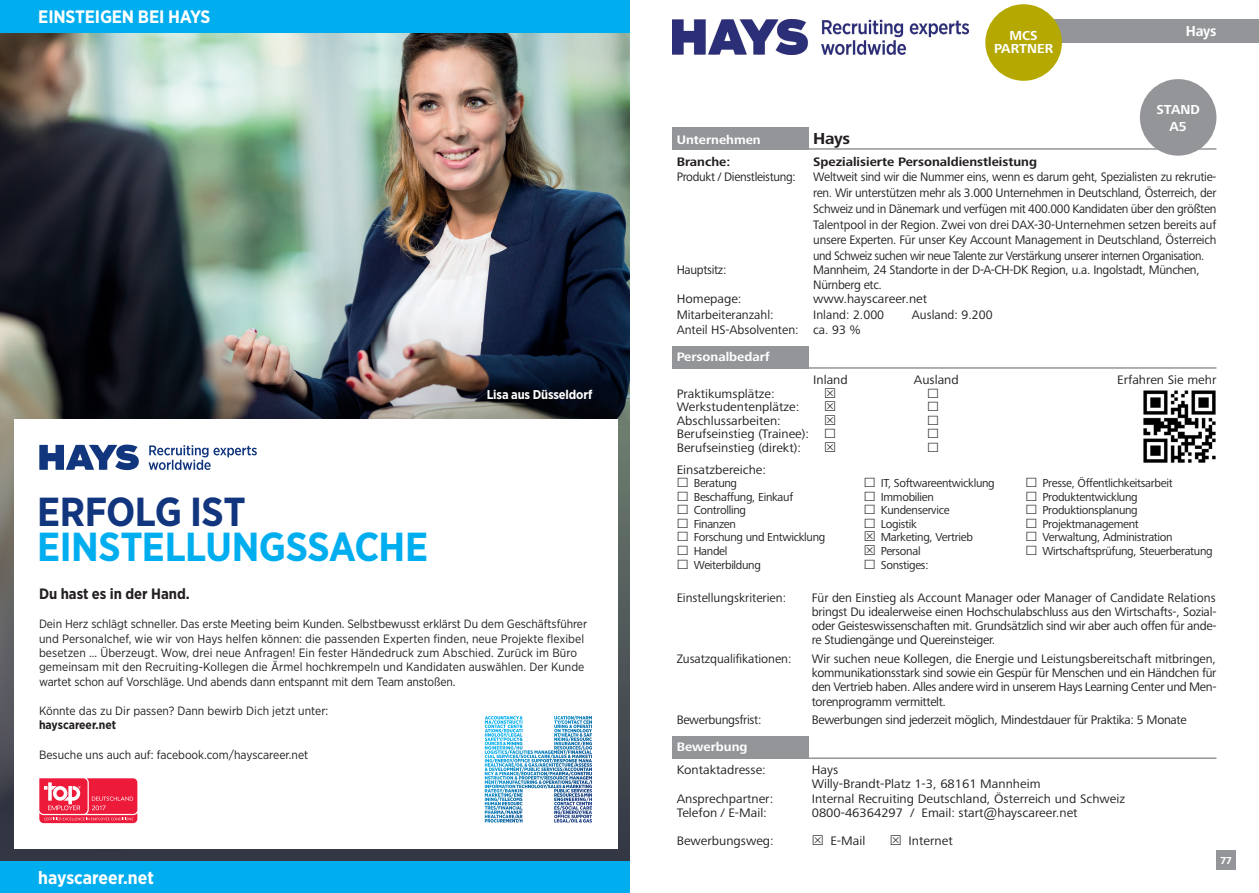
<style>
.page{position:relative;width:1259px;height:893px;background:#fff}
.page>*{position:absolute;margin:0;border:0;box-sizing:border-box;transform-origin:0 0}
.t1{font:700 40.5px/35px "Gotham Narrow";letter-spacing:-.01em;color:#00aeef}
.t2{font:700 18px "Gotham Narrow";letter-spacing:-.01em;color:#fff}
.t3{font:700 16.5px "Frutiger Next LTW1 G";color:#231f20;scale:1.05 1}
.t4{font:700 15px "Gotham Narrow";color:#231f20}
.t5{font:700 15px "Frutiger Next LTW1 G";color:#fff;scale:.95 1}
.t6{font:700 13.5px "Frutiger Next LTW1 G";color:#fff}
.t7{font:12.75px/14.2px "Frutiger Next LTW1 G";letter-spacing:-.015em;color:#231f20}
.t8{font:12.75px "Frutiger Next LTW1 G";letter-spacing:-.015em;color:#231f20;scale:1.05 1}
.t9{font:12.75px "Frutiger Next LTW1 G";letter-spacing:-.035em;color:#231f20;scale:.94 1}
.t10{font:700 12.75px "Frutiger Next LTW1 G";color:#231f20;scale:1.05 1}
.t11{font:700 12.75px "Frutiger Next LTW1 G";color:#fff;scale:1.05 1}
.t12{font:700 12.75px "Gotham Narrow";letter-spacing:-.01em;color:#fff}
.t13{font:12px/14.4px "Gotham Narrow";color:#231f20}
.t14{font:12px "Frutiger Next LTW1 G";letter-spacing:-.025em;color:#231f20}
.t15{font:700 10.5px "Frutiger Next LTW1 G";color:#fff}
.s1{color:#11367e}
.s2{font-weight:700}
</style>
<div class="page">
<div style="left:1216px;top:850px;width:19px;height:20px;background:#939598"></div>
<div style="left:1016px;top:19px;width:243px;height:24px;background:#939598"></div>
<img style="left:0;top:32px;width:629px;height:394px">
<div style="left:134px;top:853px;width:495px;height:8px;background:#343845"></div>
<svg style="left:134px;top:426px;width:495px;height:427px;background:#545b5f"></svg>
<img style="left:0;top:426px;width:134px;height:435px">
<div style="left:0;top:861px;width:629px;height:32px;background:#00aeef"></div>
<div style="left:0;top:0;width:629px;height:32px;background:#00aeef"></div>
<div style="left:14px;top:419px;width:604px;height:429px;background:#fff"></div>
<svg style="left:39px;top:445px;width:218px;height:25px"></svg>
<svg style="left:39px;top:778px;width:98px;height:45px;background:#f0425c"></svg>
<svg style="left:485px;top:716px;width:107px;height:4px"></svg>
<div style="left:1140px;top:79px;width:76px;height:77px;background:#939598;border-radius:50%"></div>
<div style="left:672px;top:737px;width:136px;height:22px;background:#939598"></div>
<hr style="left:672px;top:757px;width:544px;height:2px;background:#939598">
<div style="left:672px;top:346px;width:136px;height:23px;background:#939598"></div>
<hr style="left:672px;top:367px;width:544px;height:2px;background:#939598">
<div style="left:672px;top:127px;width:136px;height:23px;background:#939598"></div>
<hr style="left:672px;top:148px;width:544px;height:2px;background:#939598">
<img style="left:672px;top:20px;width:296px;height:34px">
<img style="left:1143px;top:390px;width:73px;height:73px">
<div style="left:985px;top:4px;width:77px;height:77px;background:#b5a901;border-radius:50%"></div>
<p class="t2" style="left:38px;top:5px;width:174px">EINSTEIGEN BEI HAYS</p>
<p class="t12" style="left:487px;top:386px;width:107px">Lisa aus Düsseldorf</p>
<p class="t1" style="left:37px;top:494px;width:392px"><span class="s1">ERFOLG IST<br></span>EINSTELLUNGSSACHE</p>
<p class="t4" style="left:39px;top:584px;width:152px">Du hast es in der Hand.</p>
<p class="t13" style="left:39px;top:616px;width:550px">Dein Herz schlägt schneller. Das erste Meeting beim Kunden. Selbstbewusst erklärst Du dem Geschäftsführer und Personalchef, wie wir von Hays helfen können: die passenden Experten finden, neue Projekte flexibel besetzen … Überzeugt. Wow, drei neue Anfragen! Ein fester Händedruck zum Abschied. Zurück im Büro gemeinsam mit den Recruiting-Kollegen die Ärmel hochkrempeln und Kandidaten auswählen. Der Kunde wartet schon auf Vorschläge. Und abends dann entspannt mit dem Team anstoßen.</p>
<p class="t13" style="left:39px;top:703px;width:291px">Könnte das zu Dir passen? Dann bewirb Dich jetzt unter: <span class="s2">hayscareer.net</span></p>
<p class="t13" style="left:39px;top:747px;width:271px">Besuche uns auch auf: facebook.com/hayscareer.net</p>
<p class="t2" style="left:38px;top:866px;width:117px">hayscareer.net</p>
<p class="t6" style="left:1009px;top:27px;width:30px">MCS</p>
<p class="t5" style="left:1186px;top:23px;width:34px">Hays</p>
<p class="t6" style="left:994px;top:41px;width:61px">PARTNER</p>
<p class="t6" style="left:1156px;top:102px;width:45px">STAND</p>
<p class="t6" style="left:1169px;top:118px;width:19px">A5</p>
<p class="t11" style="left:676px;top:133px;width:82px">Unternehmen</p>
<p class="t3" style="left:813px;top:129px;width:37px">Hays</p>
<p class="t10" style="left:676px;top:154px;width:53px">Branche:</p>
<p class="t10" style="left:813px;top:154px;width:215px">Spezialisierte Personaldienstleistung</p>
<p class="t7" style="left:676px;top:170px;width:121px">Produkt / Dienstleistung:</p>
<p class="t7" style="left:813px;top:170px;width:405px">Weltweit sind wir die Nummer eins, wenn es darum geht, Spezialisten zu rekrutie-</p>
<p class="t7" style="left:813px;top:186px;width:405px">ren. Wir unterstützen mehr als 3.000 Unternehmen in Deutschland, Österreich, der</p>
<p class="t7" style="left:813px;top:202px;width:405px">Schweiz und in Dänemark und verfügen mit 400.000 Kandidaten über den größten</p>
<p class="t7" style="left:813px;top:218px;width:405px">Talentpool in der Region. Zwei von drei DAX-30-Unternehmen setzen bereits auf</p>
<p class="t7" style="left:813px;top:233px;width:405px">unsere Experten. Für unser Key Account Management in Deutschland, Österreich</p>
<p class="t9" style="left:813px;top:249px;width:417px">und Schweiz suchen wir neue Talente zur Verstärkung unserer internen Organisation.</p>
<p class="t7" style="left:676px;top:263px;width:51px">Hauptsitz:</p>
<p class="t7" style="left:813px;top:263px;width:388px">Mannheim, 24 Standorte in der D-A-CH-DK Region, u.a. Ingolstadt, München,<br>Nürnberg etc.</p>
<p class="t8" style="left:676px;top:291px;width:63px">Homepage:</p>
<p class="t8" style="left:813px;top:291px;width:110px">www.hayscareer.net</p>
<p class="t7" style="left:676px;top:308px;width:98px">Mitarbeiteranzahl:</p>
<p class="t7" style="left:813px;top:308px;width:72px">Inland: 2.000</p>
<p class="t7" style="left:912px;top:308px;width:82px">Ausland: 9.200</p>
<p class="t7" style="left:676px;top:323px;width:186px">Anteil HS-Absolventen: ca. 93 %</p>
<p class="t11" style="left:676px;top:350px;width:90px">Personalbedarf</p>
<p class="t8" style="left:813px;top:373px;width:34px">Inland</p>
<p class="t8" style="left:914px;top:373px;width:44px">Ausland</p>
<p class="t8" style="left:676px;top:386px;width:95px">Praktikumsplätze:</p>
<p class="t8" style="left:676px;top:400px;width:118px">Werkstudentenplätze:</p>
<p class="t8" style="left:676px;top:413px;width:101px">Abschlussarbeiten:</p>
<p class="t8" style="left:676px;top:427px;width:128px">Berufseinstieg (Trainee):</p>
<p class="t8" style="left:676px;top:440px;width:120px">Berufseinstieg (direkt):</p>
<p class="t8" style="left:676px;top:462px;width:87px">Einsatzbereiche:</p>
<p class="t14" style="left:693px;top:476px;width:45px">Beratung</p>
<p class="t14" style="left:881px;top:476px;width:115px">IT, Softwareentwicklung</p>
<p class="t14" style="left:1042px;top:476px;width:132px">Presse, Öffentlichkeitsarbeit</p>
<p class="t14" style="left:693px;top:490px;width:101px">Beschaffung, Einkauf</p>
<p class="t14" style="left:881px;top:490px;width:55px">Immobilien</p>
<p class="t14" style="left:1042px;top:490px;width:97px">Produktentwicklung</p>
<p class="t14" style="left:693px;top:503px;width:54px">Controlling</p>
<p class="t14" style="left:881px;top:503px;width:70px">Kundenservice</p>
<p class="t14" style="left:1042px;top:503px;width:97px">Produktionsplanung</p>
<p class="t14" style="left:693px;top:517px;width:44px">Finanzen</p>
<p class="t14" style="left:881px;top:517px;width:37px">Logistik</p>
<p class="t14" style="left:1042px;top:517px;width:98px">Projektmanagement</p>
<p class="t14" style="left:693px;top:530px;width:133px">Forschung und Entwicklung</p>
<p class="t14" style="left:881px;top:530px;width:94px">Marketing, Vertrieb</p>
<p class="t14" style="left:1042px;top:530px;width:132px">Verwaltung, Administration</p>
<p class="t14" style="left:693px;top:544px;width:35px">Handel</p>
<p class="t14" style="left:881px;top:544px;width:41px">Personal</p>
<p class="t14" style="left:1042px;top:544px;width:172px">Wirtschaftsprüfung, Steuerberatung</p>
<p class="t14" style="left:693px;top:558px;width:69px">Weiterbildung</p>
<p class="t14" style="left:881px;top:558px;width:49px">Sonstiges:</p>
<p class="t7" style="left:676px;top:591px;width:111px">Einstellungskriterien:</p>
<p class="t7" style="left:811px;top:591px;width:405px">Für den Einstieg als Account Manager oder Manager of Candidate Relations</p>
<p class="t7" style="left:811px;top:605px;width:406px">bringst Du idealerweise einen Hochschulabschluss aus den Wirtschafts-, Sozial-</p>
<p class="t7" style="left:811px;top:619px;width:406px">oder Geisteswissenschaften mit. Grundsätzlich sind wir aber auch offen für ande-</p>
<p class="t7" style="left:811px;top:633px;width:185px">re Studiengänge und Quereinsteiger.</p>
<p class="t7" style="left:676px;top:652px;width:116px">Zusatzqualifikationen:</p>
<p class="t7" style="left:811px;top:652px;width:406px">Wir suchen neue Kollegen, die Energie und Leistungsbereitschaft mitbringen,</p>
<p class="t7" style="left:811px;top:666px;width:406px">kommunikationsstark sind sowie ein Gespür für Menschen und ein Händchen für</p>
<p class="t7" style="left:811px;top:680px;width:406px">den Vertrieb haben. Alles andere wird in unserem Hays Learning Center und Men-</p>
<p class="t7" style="left:811px;top:695px;width:136px">torenprogramm vermittelt.</p>
<p class="t7" style="left:676px;top:713px;width:86px">Bewerbungsfrist:</p>
<p class="t7" style="left:811px;top:713px;width:376px">Bewerbungen sind jederzeit möglich, Mindestdauer für Praktika: 5 Monate</p>
<p class="t11" style="left:676px;top:740px;width:69px">Bewerbung</p>
<p class="t8" style="left:676px;top:762px;width:86px">Kontaktadresse:</p>
<p class="t8" style="left:811px;top:762px;width:27px">Hays</p>
<p class="t8" style="left:811px;top:777px;width:219px">Willy-Brandt-Platz 1-3, 68161 Mannheim</p>
<p class="t8" style="left:676px;top:791px;width:93px">Ansprechpartner:</p>
<p class="t8" style="left:811px;top:791px;width:300px">Internal Recruiting Deutschland, Österreich und Schweiz</p>
<p class="t8" style="left:676px;top:805px;width:87px">Telefon / E-Mail:</p>
<p class="t8" style="left:811px;top:805px;width:255px">0800-46364297 / Email: start@hayscareer.net</p>
<p class="t8" style="left:676px;top:834px;width:94px">Bewerbungsweg:</p>
<p class="t8" style="left:830px;top:834px;width:35px">E-Mail</p>
<p class="t8" style="left:908px;top:834px;width:43px">Internet</p>
<p class="t8" style="left:1117px;top:373px;width:96px">Erfahren Sie mehr</p>
<p class="t15" style="left:1220px;top:854px;width:13px">77</p>
</div>
